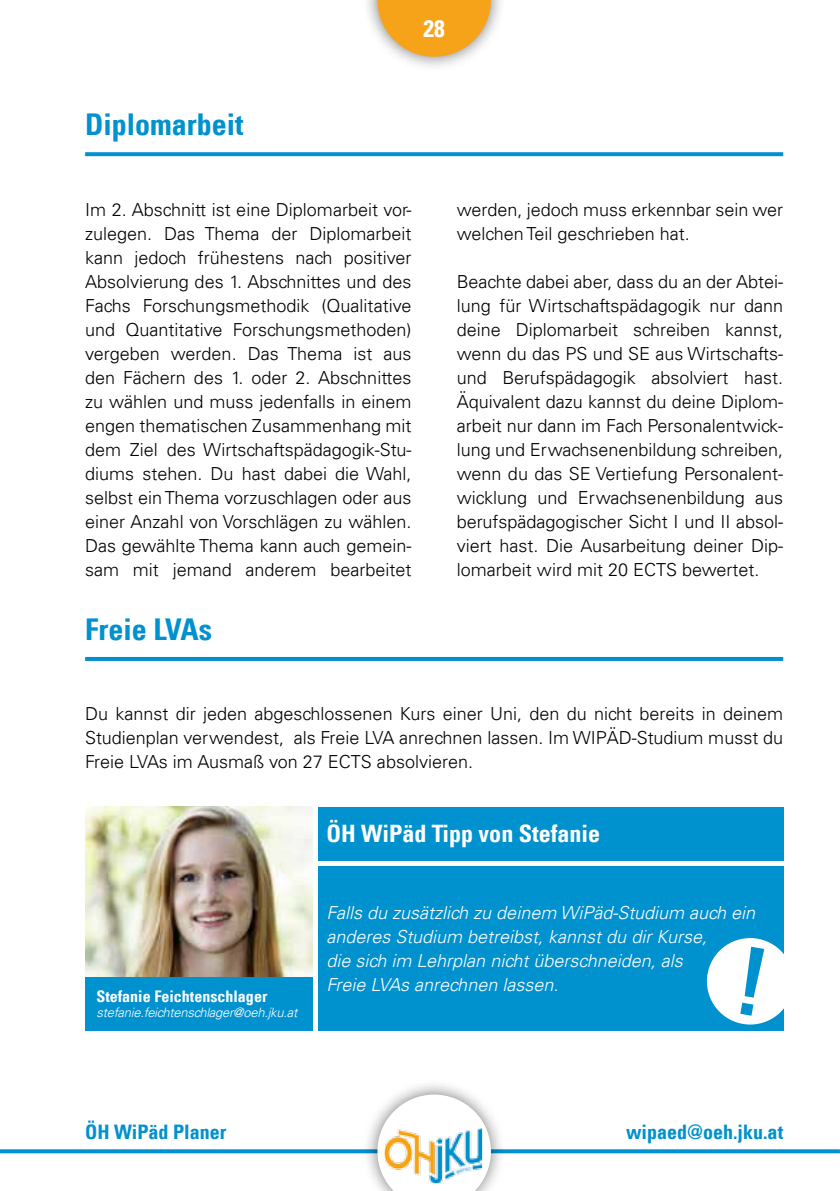
<style>
.page{position:relative;width:840px;height:1191px;background:#fff}
.page>*{position:absolute;margin:0;border:0;box-sizing:border-box;transform-origin:0 0}
.t1{font:700 condensed 30px "Univers LT";color:#0091cf}
.t2{font:700 condensed 24px "Univers LT";color:#fff}
.t3{font:700 condensed 20px "Univers LT";color:#0091cf}
.t4{font:300 18px/24px "Univers LT";color:#000}
.t5{font:italic 300 18px/24px "Univers LT";color:#fff}
.t6{font:700 condensed 16px "Univers LT";color:#fff}
.t7{font:italic 300 13px "Univers LT";letter-spacing:-.02em;color:#fff}
</style>
<div class="page">
<svg style="left:0;top:1149px;width:839px;height:4px;background:#1299d2"></svg>
<div style="left:361px;top:1079px;width:144px;height:112px;background:#000;opacity:.53"></div>
<svg style="left:377px;top:1094px;width:113px;height:97px"></svg>
<img style="left:384px;top:1128px;width:98px;height:55px">
<div style="left:361px;top:0;width:144px;height:72px;background:#000;opacity:.53"></div>
<svg style="left:377px;top:0;width:113px;height:57px;background:#f2b045"></svg>
<svg style="left:85px;top:152px;width:697px;height:4px;background:#0c96d1"></svg>
<hr style="left:85px;top:657px;width:697px;height:4px;background:#0091cf">
<img style="left:85px;top:806px;width:227px;height:171px">
<div style="left:85px;top:977px;width:227px;height:53px;background:#0091cf"></div>
<div style="left:317px;top:866px;width:465px;height:164px;background:#0091cf"></div>
<div style="left:706px;top:938px;width:87px;height:86px;background:#fff;border-radius:50%"></div>
<svg style="left:740px;top:946px;width:23px;height:69px"></svg>
<div style="left:317px;top:806px;width:465px;height:54px;background:#0091cf"></div>
<h1 class="t1" style="left:85px;top:106px;width:160px">Diplomarbeit</h1>
<h2 class="t2" style="left:423px;top:14px;width:23px">28</h2>
<p class="t4" style="left:85px;top:198px;width:328px">Im 2. Abschnitt ist eine Diplomarbeit vor&shy;zulegen. Das Thema der Diplomarbeit kann jedoch frühestens nach positiver Absolvierung des 1. Abschnittes und des Fachs Forschungsmethodik (Qualitative und Quantitative Forschungsmethoden) vergeben werden. Das Thema ist aus den Fächern des 1. oder 2. Abschnittes zu wählen und muss jedenfalls in einem engen thematischen Zusammenhang mit dem Ziel des Wirtschaftspädagogik-Stu&shy;diums stehen. Du hast dabei die Wahl, selbst ein Thema vorzuschlagen oder aus einer Anzahl von Vorschlägen zu wählen.<br>Das gewählte Thema kann auch gemein&shy;sam mit jemand anderem bearbeitet</p>
<p class="t4" style="left:456px;top:198px;width:327px">werden, jedoch muss erkennbar sein wer welchen Teil geschrieben hat.</p>
<p class="t4" style="left:456px;top:270px;width:328px">Beachte dabei aber, dass du an der Abtei&shy;lung für Wirtschaftspädagogik nur dann deine Diplomarbeit schreiben kannst, wenn du das PS und SE aus Wirtschafts&shy;und Berufspädagogik absolviert hast.<br>Äquivalent dazu kannst du deine Diplom&shy;arbeit nur dann im Fach Personalentwick&shy;lung und Erwachsenenbildung schreiben, wenn du das SE Vertiefung Personalent&shy;wicklung und Erwachsenenbildung aus berufspädagogischer Sicht I und II absol&shy;viert hast. Die Ausarbeitung deiner Dip&shy;lomarbeit wird mit 20 ECTS bewertet.</p>
<h1 class="t1" style="left:85px;top:611px;width:129px">Freie LVAs</h1>
<p class="t4" style="left:85px;top:702px;width:699px;text-align:justify">Du kannst dir jeden abgeschlossenen Kurs einer Uni, den du nicht bereits in deinem Studienplan verwendest, als Freie LVA anrechnen lassen. Im WIPÄD-Studium musst du Freie LVAs im Ausmaß von 27 ECTS absolvieren.</p>
<p class="t6" style="left:96px;top:986px;width:172px">Stefanie Feichtenschlager</p>
<p class="t7" style="left:96px;top:1005px;width:202px">stefanie.feichtenschlager@oeh.jku.at</p>
<h2 class="t2" style="left:326px;top:819px;width:275px">ÖH WiPäd Tipp von Stefanie</h2>
<p class="t5" style="left:326px;top:900px;width:430px">Falls du zusätzlich zu deinem WiPäd-Studium auch ein anderes Studium betreibst, kannst du dir Kurse,<br>die sich im Lehrplan nicht überschneiden, als<br>Freie LVAs anrechnen lassen.</p>
<p class="t3" style="left:85px;top:1119px;width:143px">ÖH WiPäd Planer</p>
<p class="t3" style="left:625px;top:1119px;width:159px">wipaed@oeh.jku.at</p>
</div>
